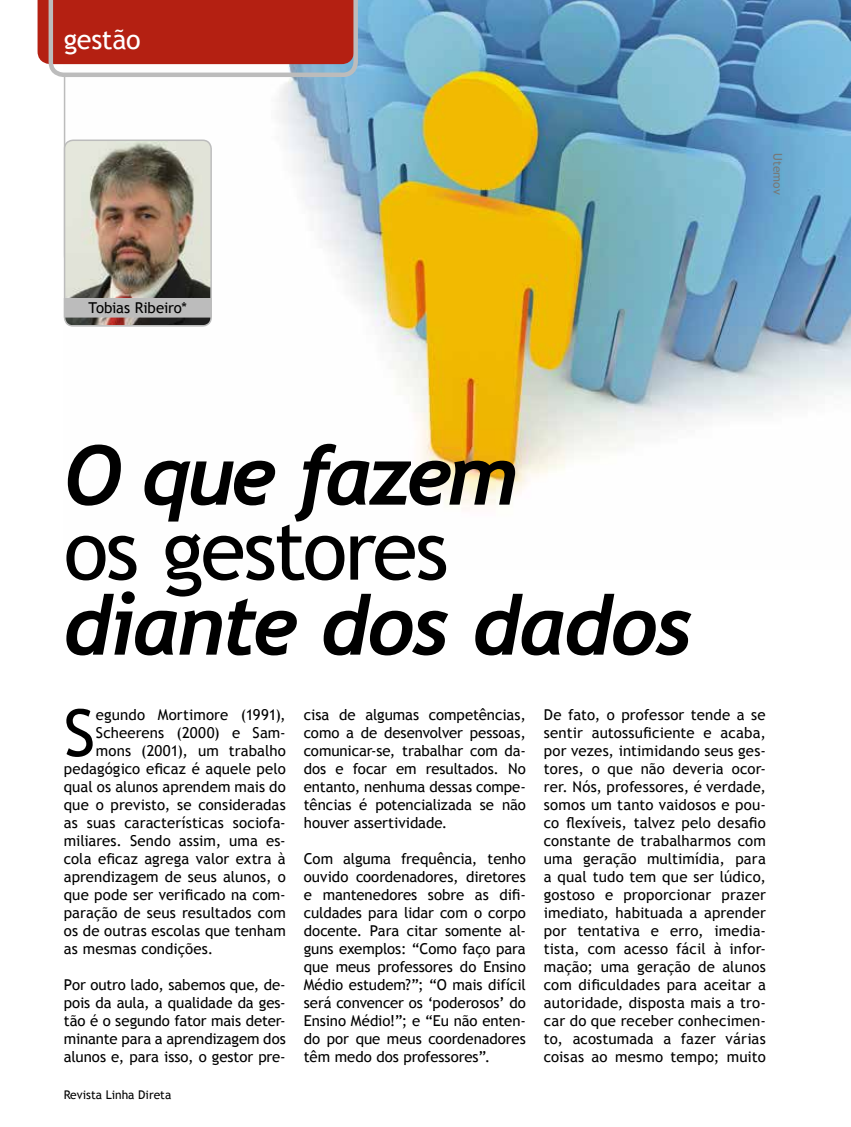
<style>
.page{position:relative;width:851px;height:1127px;background:#fff}
.page>*{position:absolute;margin:0;border:0;box-sizing:border-box;transform-origin:0 0}
.t1{font:italic 700 82.5px "Trebuchet";letter-spacing:-.04em;color:#000}
.t2{font:82.5px "Trebuchet MS";letter-spacing:-.035em;color:#000}
.t3{font:65.25px "Trebuchet MS";color:#000}
.t4{font:27px "Trebuchet MS";letter-spacing:-.015em;color:#fff}
.t5{font:15px/18px "Trebuchet MS";letter-spacing:.005em;color:#000;text-align:justify}
.t6{font:12px "Trebuchet MS";color:#000}
.t7{font:12px "Trebuchet MS";color:#777}
</style>
<div class="page">
<img style="left:64px;top:0;width:786px;height:506px">
<svg style="left:38px;top:0;width:320px;height:269px"></svg>
<img style="left:65px;top:141px;width:146px;height:184px">
<div style="left:64px;top:140px;width:148px;height:187px;border:2px solid #bcbcbc;border-radius:9px"></div>
<div style="left:64px;top:299px;width:147px;height:18px;background:#bcbcbc"></div>
<div style="left:64px;top:298px;width:148px;height:20px;border:1px solid #bcbcbc"></div>
<h3 class="t4" style="left:64px;top:23px;width:78px">gestão</h3>
<p class="t5" style="left:89px;top:299px;width:100px">Tobias Ribeiro*</p>
<h1 class="t1" style="left:64px;top:425px;width:454px">O que fazem</h1>
<h1 class="t2" style="left:64px;top:502px;width:386px">os gestores</h1>
<h1 class="t1" style="left:64px;top:575px;width:630px">diante dos dados</h1>
<p class="t7" style="left:784px;top:153px;width:43px;rotate:90deg">Utemov</p>
<h2 class="t3" style="left:64px;top:694px;width:33px">S</h2>
<p class="t5" style="left:96px;top:706px;width:191px">egundo Mortimore (1991),</p>
<p class="t5" style="left:96px;top:724px;width:191px">Scheerens (2000) e Sam-</p>
<p class="t5" style="left:96px;top:742px;width:191px">mons (2001), um trabalho</p>
<p class="t5" style="left:64px;top:760px;width:223px">pedagógico eficaz é aquele pelo</p>
<p class="t5" style="left:64px;top:778px;width:223px">qual os alunos aprendem mais do</p>
<p class="t5" style="left:64px;top:796px;width:223px">que o previsto, se consideradas</p>
<p class="t5" style="left:64px;top:814px;width:223px">as suas características sociofa-</p>
<p class="t5" style="left:64px;top:832px;width:223px">miliares. Sendo assim, uma es-</p>
<p class="t5" style="left:64px;top:850px;width:223px">cola eficaz agrega valor extra à</p>
<p class="t5" style="left:64px;top:868px;width:223px">aprendizagem de seus alunos, o</p>
<p class="t5" style="left:64px;top:886px;width:223px">que pode ser verificado na com-</p>
<p class="t5" style="left:64px;top:904px;width:223px">paração de seus resultados com</p>
<p class="t5" style="left:64px;top:922px;width:223px">os de outras escolas que tenham</p>
<p class="t5" style="left:64px;top:940px;width:151px">as mesmas condições.</p>
<p class="t5" style="left:64px;top:976px;width:223px">Por outro lado, sabemos que, de&shy;pois da aula, a qualidade da ges&shy;tão é o segundo fator mais deter&shy;minante para a aprendizagem dos alunos e, para isso, o gestor pre-</p>
<p class="t6" style="left:64px;top:1088px;width:109px">Revista Linha Direta</p>
<p class="t5" style="left:304px;top:706px;width:223px">cisa de algumas competências, como a de desenvolver pessoas, comunicar-se, trabalhar com da&shy;dos e focar em resultados. No entanto, nenhuma dessas compe&shy;tências é potencializada se não houver assertividade.</p>
<p class="t5" style="left:304px;top:850px;width:223px">Com alguma frequência, tenho ouvido coordenadores, diretores e mantenedores sobre as difi&shy;culdades para lidar com o corpo docente. Para citar somente al&shy;guns exemplos: “Como faço para que meus professores do Ensino Médio estudem?”; “O mais difícil será convencer os ‘poderosos’ do Ensino Médio!”; e “Eu não enten&shy;do por que meus coordenadores têm medo dos professores”.</p>
<p class="t5" style="left:543px;top:706px;width:223px">De fato, o professor tende a se sentir autossuficiente e acaba, por vezes, intimidando seus ges&shy;tores, o que não deveria ocor&shy;rer. Nós, professores, é verdade, somos um tanto vaidosos e pou&shy;co flexíveis, talvez pelo desafio constante de trabalharmos com uma geração multimídia, para a qual tudo tem que ser lúdico, gostoso e proporcionar prazer imediato, habituada a aprender por tentativa e erro, imedia&shy;tista, com acesso fácil à infor&shy;mação; uma geração de alunos com dificuldades para aceitar a autoridade, disposta mais a tro&shy;car do que receber conhecimen&shy;to, acostumada a fazer várias coisas ao mesmo tempo; muito</p>
</div>
